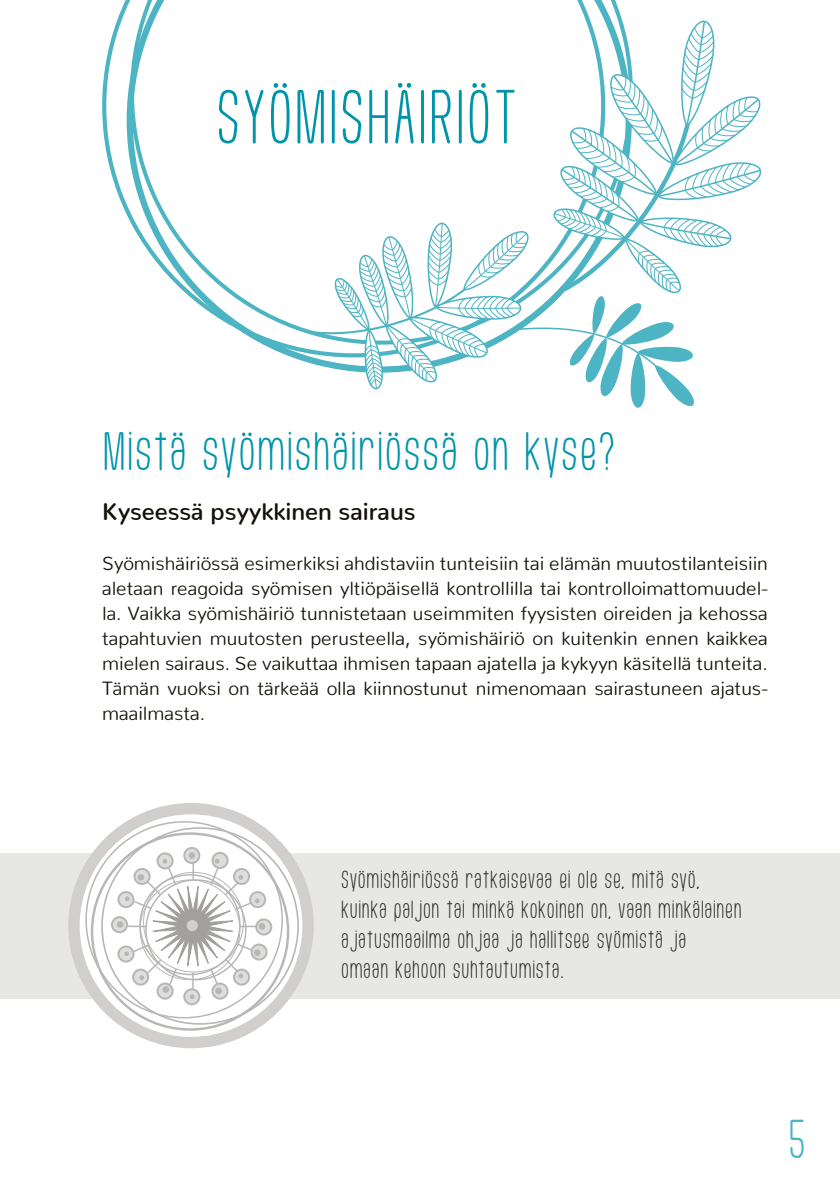
<style>
.page{position:relative;width:840px;height:1191px;background:#fff}
.page>*{position:absolute;margin:0;border:0;box-sizing:border-box;transform-origin:0 0}
.t1{font:68px "Usuazi Hosomozi";color:#0094aa}
.t2{font:48px "Usuazi Hosomozi";color:#0094aa}
.t3{font:48px "Usuazi Hosomozi";color:#4db4c3}
.t4{font:600 24px "Nunito";color:#131108}
.t5{font:22px/30px "Usuazi Hosomozi";color:#2b2821}
.t6{font:300 19px/25px "Nunito";color:#131108;text-align:justify}
</style>
<div class="page">
<div style="left:0;top:853px;width:839px;height:145px;background:#e7e7e6"></div>
<div style="left:68px;top:803px;width:245px;height:245px;background:#d0cfce;border-radius:50%"></div>
<svg style="left:81px;top:815px;width:220px;height:221px;background:#f2f1f1"></svg>
<div style="left:212px;top:853px;width:15px;height:15px;background:#dededc;border-radius:50%"></div>
<div style="left:211px;top:852px;width:17px;height:17px;border:2px solid #b8b7b5;border-radius:50%"></div>
<div style="left:250px;top:892px;width:15px;height:15px;background:#dededc;border-radius:50%"></div>
<div style="left:249px;top:891px;width:17px;height:17px;border:2px solid #b8b7b5;border-radius:50%"></div>
<svg style="left:256px;top:919px;width:15px;height:15px"></svg>
<div style="left:255px;top:918px;width:17px;height:17px;border:2px solid #b8b7b5;border-radius:50%"></div>
<div style="left:112px;top:917px;width:15px;height:15px;background:#dededc;border-radius:50%"></div>
<div style="left:111px;top:916px;width:17px;height:17px;border:2px solid #b8b7b5;border-radius:50%"></div>
<svg style="left:118px;top:892px;width:15px;height:15px"></svg>
<div style="left:117px;top:891px;width:17px;height:17px;border:2px solid #b8b7b5;border-radius:50%"></div>
<svg style="left:157px;top:853px;width:15px;height:15px"></svg>
<div style="left:156px;top:852px;width:17px;height:17px;border:2px solid #b8b7b5;border-radius:50%"></div>
<div style="left:184px;top:848px;width:15px;height:15px;background:#dededc;border-radius:50%"></div>
<div style="left:183px;top:847px;width:17px;height:17px;border:2px solid #b8b7b5;border-radius:50%"></div>
<svg style="left:251px;top:944px;width:15px;height:15px"></svg>
<div style="left:250px;top:943px;width:17px;height:17px;border:2px solid #b8b7b5;border-radius:50%"></div>
<svg style="left:118px;top:946px;width:15px;height:15px"></svg>
<div style="left:117px;top:945px;width:17px;height:17px;border:2px solid #b8b7b5;border-radius:50%"></div>
<div style="left:184px;top:989px;width:15px;height:15px;background:#dededc;border-radius:50%"></div>
<div style="left:183px;top:988px;width:17px;height:17px;border:2px solid #b8b7b5;border-radius:50%"></div>
<div style="left:188px;top:852px;width:7px;height:7px;background:#b8b7b5;border-radius:50%"></div>
<div style="left:258px;top:923px;width:7px;height:6px;background:#b8b7b5;border-radius:50%"></div>
<div style="left:254px;top:949px;width:6px;height:7px;background:#b8b7b5;border-radius:50%"></div>
<div style="left:117px;top:921px;width:6px;height:7px;background:#b8b7b5;border-radius:50%"></div>
<svg style="left:124px;top:859px;width:135px;height:140px"></svg>
<svg style="left:102px;top:0;width:25px;height:215px"></svg>
<svg style="left:127px;top:0;width:495px;height:362px"></svg>
<svg style="left:304px;top:20px;width:458px;height:388px"></svg>
<h1 class="t1" style="left:215px;top:82px;width:297px">Syömishäiriöt</h1>
<h2 class="t2" style="left:102px;top:427px;width:515px">Mistä syömishäiriössä on kyse?</h2>
<p class="t4" style="left:102px;top:491px;width:315px">Kyseessä psyykkinen sairaus</p>
<p class="t6" style="left:102px;top:549px;width:667px">Syömishäiriössä esimerkiksi ahdistaviin tunteisiin tai elämän muutostilanteisiin aletaan reagoida syömisen yltiöpäisellä kontrollilla tai kontrolloimattomuudel&shy;la. Vaikka syömishäiriö tunnistetaan useimmiten fyysisten oireiden ja kehossa tapahtuvien muutosten perusteella, syömishäiriö on kuitenkin ennen kaikkea mielen sairaus. Se vaikuttaa ihmisen tapaan ajatella ja kykyyn käsitellä tunteita.<br>Tämän vuoksi on tärkeää olla kiinnostunut nimenomaan sairastuneen ajatus&shy;maailmasta.</p>
<p class="t5" style="left:340px;top:865px;width:402px">Syömishäiriössä ratkaisevaa ei ole se, mitä syö, kuinka paljon tai minkä kokoinen on, vaan minkälainen ajatusmaailma ohjaa ja hallitsee syömistä ja<br>omaan kehoon suhtautumista.</p>
<h2 class="t3" style="left:787px;top:1115px;width:20px">5</h2>
</div>
